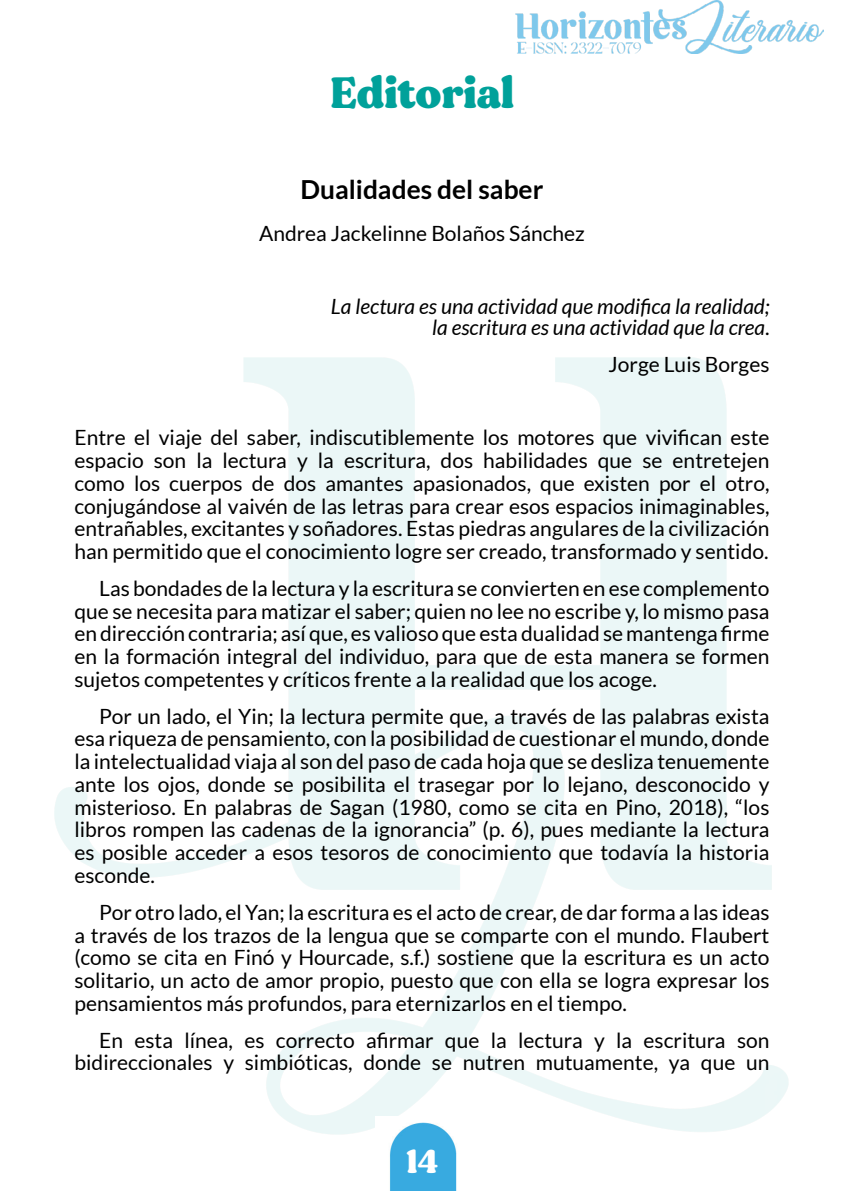
<style>
.page{position:relative;width:844px;height:1191px;background:#fff}
.page>*{position:absolute;margin:0;border:0;box-sizing:border-box;transform-origin:0 0}
.t1{font:43.75px "MADE Gentle";color:#00a19a}
.t2{font:33.25px "MADE Gentle";color:#fff}
.t3{font:700 26.25px "Lato";color:#000}
.t4{font:21px/22.8px "Lato";color:#000;text-align:justify}
.t5{font:italic 21px/21px "Lato";color:#000;text-align:right}
.s1{font-style:normal}
</style>
<div class="page">
<img style="left:390px;top:1122px;width:67px;height:69px">
<img style="left:515px;top:0;width:307px;height:54px">
<h1 class="t1" style="left:330px;top:63px;width:185px">Editorial</h1>
<p class="t3" style="left:300px;top:174px;width:244px">Dualidades del saber</p>
<p class="t4" style="left:259px;top:221px;width:327px">Andrea Jackelinne Bolaños Sánchez</p>
<p class="t5" style="left:331px;top:297px;width:440px">La lectura es una actividad que modifica la realidad; la escritura es una actividad que la crea<span class="s1">.</span></p>
<p class="t4" style="left:608px;top:353px;width:162px">Jorge Luis Borges</p>
<p class="t4" style="left:74px;top:426px;width:696px">Entre el viaje del saber, indiscutiblemente los motores que vivifican este espacio son la lectura y la escritura, dos habilidades que se entretejen como los cuerpos de dos amantes apasionados, que existen por el otro, conjugándose al vaivén de las letras para crear esos espacios inimaginables, entrañables, excitantes y soñadores. Estas piedras angulares de la civilización han permitido que el conocimiento logre ser creado, transformado y sentido.</p>
<p class="t4" style="left:74px;top:577px;width:696px;text-indent:25px">Las bondades de la lectura y la escritura se convierten en ese complemento que se necesita para matizar el saber; quien no lee no escribe y, lo mismo pasa en dirección contraria; así que, es valioso que esta dualidad se mantenga firme en la formación integral del individuo, para que de esta manera se formen sujetos competentes y críticos frente a la realidad que los acoge.</p>
<p class="t4" style="left:74px;top:704px;width:696px;text-indent:25px">Por un lado, el Yin; la lectura permite que, a través de las palabras exista esa riqueza de pensamiento, con la posibilidad de cuestionar el mundo, donde la intelectualidad viaja al son del paso de cada hoja que se desliza tenuemente ante los ojos, donde se posibilita el trasegar por lo lejano, desconocido y misterioso. En palabras de Sagan (1980, como se cita en Pino, 2018), “los libros rompen las cadenas de la ignorancia” (p. 6), pues mediante la lectura es posible acceder a esos tesoros de conocimiento que todavía la historia esconde.</p>
<p class="t4" style="left:74px;top:900px;width:696px;text-indent:25px">Por otro lado, el Yan; la escritura es el acto de crear, de dar forma a las ideas a través de los trazos de la lengua que se comparte con el mundo. Flaubert (como se cita en Finó y Hourcade, s.f.) sostiene que la escritura es un acto solitario, un acto de amor propio, puesto que con ella se logra expresar los pensamientos más profundos, para eternizarlos en el tiempo.</p>
<p class="t4" style="left:74px;top:1028px;width:696px;text-align:right">En esta línea, es correcto afirmar que la lectura y la escritura son bidireccionales y simbióticas, donde se nutren mutuamente, ya que un</p>
<h2 class="t2" style="left:405px;top:1139px;width:34px">14</h2>
</div>
